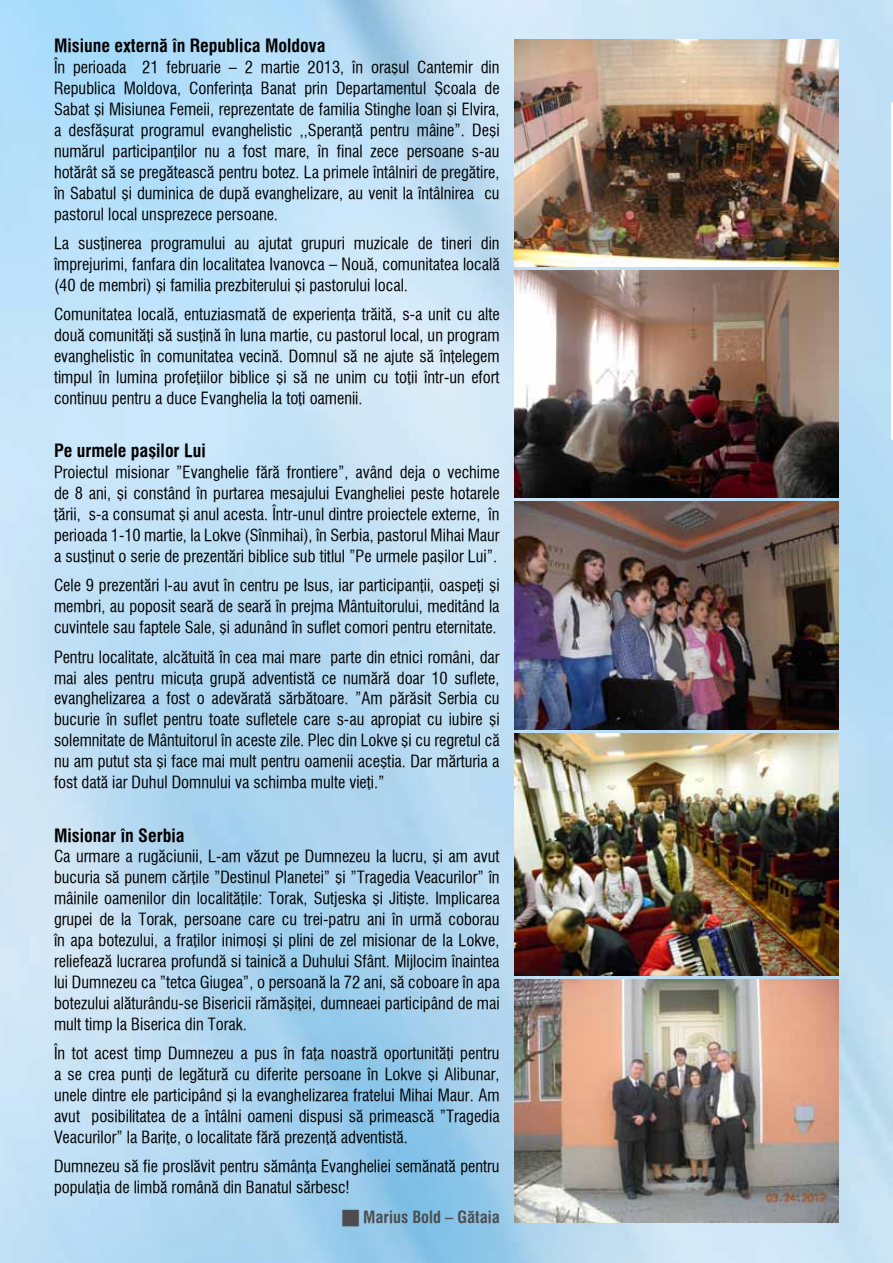
<style>
.page{position:relative;width:893px;height:1263px;background:#fff}
.page>*{position:absolute;margin:0;border:0;box-sizing:border-box;transform-origin:0 0}
.t1{font:700 18px "Geneva Narrow";color:#000}
.t2{font:16.5px/20.9px "Geneva Narrow";color:#000;text-align:justify}
.t3{font:700 16.5px "Geneva Narrow";color:#4d4d4f}
</style>
<div class="page">
<img style="left:0;top:0;width:893px;height:1263px">
<img style="left:515px;top:39px;width:324px;height:228px">
<img style="left:515px;top:270px;width:324px;height:228px">
<img style="left:515px;top:502px;width:324px;height:227px">
<img style="left:515px;top:733px;width:324px;height:242px">
<img style="left:515px;top:979px;width:324px;height:243px">
<svg style="left:891px;top:102px;width:2px;height:338px"></svg>
<svg style="left:342px;top:1209px;width:17px;height:17px"></svg>
<p class="t1" style="left:54px;top:35px;width:273px">Misiune externă în Republica Moldova</p>
<p class="t2" style="left:54px;top:57px;width:447px">În perioada 21 februarie – 2 martie 2013, în oraşul Cantemir din Republica Moldova, Conferinţa Banat prin Departamentul Şcoala de Sabat şi Misiunea Femeii, reprezentate de familia Stinghe Ioan şi Elvira, a desfăşurat programul evanghelistic ,,Speranţă pentru mâine”. Deşi numărul participanţilor nu a fost mare, în final zece persoane s-au hotărât să se pregătească pentru botez. La primele întâlniri de pregătire, în Sabatul şi duminica de după evanghelizare, au venit la întâlnirea cu pastorul local unsprezece persoane.</p>
<p class="t2" style="left:54px;top:233px;width:447px">La susţinerea programului au ajutat grupuri muzicale de tineri din împrejurimi, fanfara din localitatea Ivanovca – Nouă, comunitatea locală (40 de membri) şi familia prezbiterului şi pastorului local.</p>
<p class="t2" style="left:54px;top:304px;width:447px">Comunitatea locală, entuziasmată de experienţa trăită, s-a unit cu alte două comunităţi să susţină în luna martie, cu pastorul local, un program evanghelistic în comunitatea vecină. Domnul să ne ajute să înţelegem timpul în lumina profeţiilor biblice şi să ne unim cu toţii într-un efort continuu pentru a duce Evanghelia la toţi oamenii.</p>
<p class="t1" style="left:54px;top:440px;width:153px">Pe urmele paşilor Lui</p>
<p class="t2" style="left:54px;top:462px;width:447px">Proiectul misionar ”Evanghelie fără frontiere”, având deja o vechime de 8 ani, şi constând în purtarea mesajului Evangheliei peste hotarele ţării, s-a consumat şi anul acesta. Într-unul dintre proiectele externe, în perioada 1-10 martie, la Lokve (Sînmihai), în Serbia, pastorul Mihai Maur a susţinut o serie de prezentări biblice sub titlul ”Pe urmele paşilor Lui”.</p>
<p class="t2" style="left:54px;top:575px;width:447px">Cele 9 prezentări l-au avut în centru pe Isus, iar participanţii, oaspeţi şi membri, au poposit seară de seară în prejma Mântuitorului, meditând la cuvintele sau faptele Sale, şi adunând în suflet comori pentru eternitate.</p>
<p class="t2" style="left:54px;top:646px;width:447px">Pentru localitate, alcătuită în cea mai mare parte din etnici români, dar mai ales pentru micuţa grupă adventistă ce numără doar 10 suflete, evanghelizarea a fost o adevărată sărbătoare. ”Am părăsit Serbia cu bucurie în suflet pentru toate sufletele care s-au apropiat cu iubire şi solemnitate de Mântuitorul în aceste zile. Plec din Lokve şi cu regretul că nu am putut sta şi face mai mult pentru oamenii aceştia. Dar mărturia a fost dată iar Duhul Domnului va schimba multe vieţi.”</p>
<p class="t1" style="left:54px;top:824px;width:132px">Misionar în Serbia</p>
<p class="t2" style="left:54px;top:846px;width:447px">Ca urmare a rugăciunii, L-am văzut pe Dumnezeu la lucru, şi am avut bucuria să punem cărţile ”Destinul Planetei” şi ”Tragedia Veacurilor” în mâinile oamenilor din localităţile: Torak, Sutjeska şi Jitişte. Implicarea grupei de la Torak, persoane care cu trei-patru ani în urmă coborau în apa botezului, a fraţilor inimoşi şi plini de zel misionar de la Lokve, reliefează lucrarea profundă si tainică a Duhului Sfânt. Mijlocim înaintea lui Dumnezeu ca ”tetca Giugea”, o persoană la 72 ani, să coboare în apa botezului alăturându-se Bisericii rămăşiţei, dumneaei participând de mai mult timp la Biserica din Torak.</p>
<p class="t2" style="left:54px;top:1043px;width:447px">În tot acest timp Dumnezeu a pus în faţa noastră oportunităţi pentru a se crea punţi de legătură cu diferite persoane în Lokve şi Alibunar, unele dintre ele participând şi la evanghelizarea fratelui Mihai Maur. Am avut posibilitatea de a întâlni oameni dispusi să primească ”Tragedia Veacurilor” la Bariţe, o localitate fără prezenţă adventistă.</p>
<p class="t2" style="left:54px;top:1156px;width:447px">Dumnezeu să fie proslăvit pentru sămânţa Evangheliei semănată pentru populaţia de limbă română din Banatul sărbesc!</p>
<p class="t3" style="left:363px;top:1207px;width:138px">Marius Bold – Gătaia</p>
</div>
